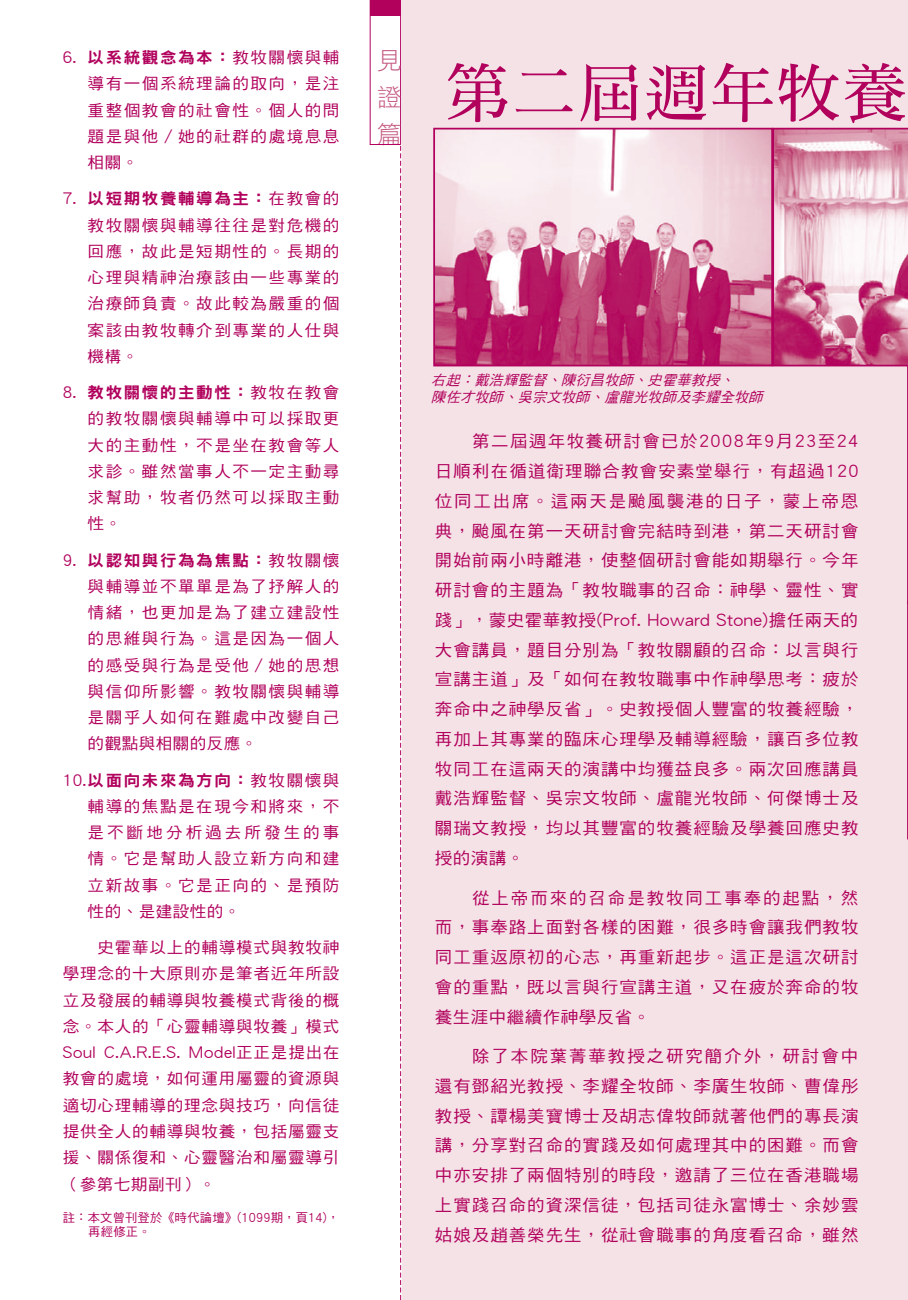
<style>
.page{position:relative;width:908px;height:1300px;background:#fff}
.page>*{position:absolute;margin:0;border:0;box-sizing:border-box;transform-origin:0 0}
.t1{font:63px "DF Ming HK W7";letter-spacing:.05em;color:#b1015c}
.t2{font:24.5px/36.8px "DF Hei HK W3";color:#c55b81;text-align:justify}
.t3{font:16.62px/29.8px "DF Hei HK W5";letter-spacing:.055em;color:#b1015c;text-align:justify;scale:1.05 1}
.t4{font:15.75px/26.2px "DF Hei HK W5";letter-spacing:.095em;color:#b1015c;text-align:justify;scale:1.05 1}
.t5{font:15.75px "DF Hei HK W9";letter-spacing:.095em;color:#b1015c;scale:1.05 1}
.t6{font:italic 14px/17.5px "DF Hei HK W5";color:#b1015c}
.t7{font:12.25px/14px "DF Hei HK W5";letter-spacing:.015em;color:#b1015c}
.s1{font-family:"DF Hei HK W9"}
.s2{font-family:"DF Hei HK W5"}
</style>
<div class="page">
<div style="left:402px;top:0;width:506px;height:1300px;background:#f5e2e7"></div>
<svg style="left:400px;top:146px;width:1px;height:1154px"></svg>
<hr style="left:400px;top:0;width:1px;height:145px;background:#b1015c">
<hr style="left:370px;top:144px;width:30px;height:1px;background:#b1015c">
<div style="left:370px;top:0;width:30px;height:15px;background:#b1015c"></div>
<hr style="left:370px;top:0;width:1px;height:145px;background:#b1015c">
<img style="left:436px;top:131px;width:334px;height:232px">
<div style="left:433px;top:128px;width:340px;height:238px;border:2px solid #b1015c"></div>
<svg style="left:772px;top:128px;width:136px;height:711px"></svg>
<p class="t4" style="left:88px;top:44px;width:241px;text-indent:-25px">6. <span class="s1">以系統觀念為本：</span>教牧關懷與輔導有一個系統理論的取向，是注重整個教會的社會性。個人的問題是與他／她的社群的處境息息相關。</p>
<p class="t5" style="left:63px;top:190px;width:265px"><span class="s2">7.</span> 以短期牧養輔導為主：<span class="s2">在教會的</span></p>
<p class="t4" style="left:88px;top:212px;width:241px">教牧關懷與輔導往往是對危機的回應，故此是短期性的。長期的心理與精神治療該由一些專業的治療師負責。故此較為嚴重的個案該由教牧轉介到專業的人仕與機構。</p>
<p class="t5" style="left:63px;top:384px;width:265px"><span class="s2">8.</span> 教牧關懷的主動性：<span class="s2">教牧在教會</span></p>
<p class="t4" style="left:88px;top:405px;width:241px">的教牧關懷與輔導中可以採取更大的主動性，不是坐在教會等人求診。雖然當事人不一定主動尋求幫助，牧者仍然可以採取主動性。</p>
<p class="t5" style="left:63px;top:551px;width:265px"><span class="s2">9.</span> 以認知與行為為焦點：<span class="s2">教牧關懷</span></p>
<p class="t4" style="left:88px;top:573px;width:241px">與輔導並不單單是為了抒解人的情緒，也更加是為了建立建設性的思維與行為。這是因為一個人的感受與行為是受他／她的思想與信仰所影響。教牧關懷與輔導是關乎人如何在難處中改變自己的觀點與相關的反應。</p>
<p class="t5" style="left:63px;top:771px;width:265px"><span class="s2">10.</span> 以面向未來為方向：<span class="s2">教牧關懷與</span></p>
<p class="t4" style="left:88px;top:793px;width:241px">輔導的焦點是在現今和將來，不是不斷地分析過去所發生的事情。它是幫助人設立新方向和建立新故事。它是正向的、是預防性的、是建設性的。</p>
<p class="t4" style="left:63px;top:934px;width:265px;text-indent:35px">史霍華以上的輔導模式與教牧神學理念的十大原則亦是筆者近年所設立及發展的輔導與牧養模式背後的概念。本人的「心靈輔導與牧養」模式Soul C.A.R.E.S. Model正正是提出在教會的處境，如何運用屬靈的資源與適切心理輔導的理念與技巧，向信徒提供全人的輔導與牧養，包括屬靈支援、關係復和、心靈醫治和屬靈導引（參第七期副刊）。</p>
<p class="t7" style="left:75px;top:1211px;width:265px;text-indent:-13px">註：本文曾刊登於《時代論壇》(1099期，頁14)，　再經修正。</p>
<h2 class="t2" style="left:377px;top:42px;width:25px">見證篇</h2>
<h1 class="t1" style="left:446px;top:59px;width:461px">第二屆週年牧養</h1>
<p class="t6" style="left:431px;top:370px;width:337px">右起：戴浩輝監督、陳衍昌牧師、史霍華教授、<br>陳佐才牧師、吳宗文牧師、盧龍光牧師及李耀全牧師</p>
<p class="t3" style="left:435px;top:426px;width:405px;text-indent:37px">第二屆週年牧養研討會已於2008年9月23至24日順利在循道衛理聯合教會安素堂舉行，有超過120位同工出席。這兩天是颱風襲港的日子，蒙上帝恩典，颱風在第一天研討會完結時到港，第二天研討會開始前兩小時離港，使整個研討會能如期舉行。今年研討會的主題為「教牧職事的召命：神學、靈性、實踐」，蒙史霍華教授(Prof. Howard Stone)擔任兩天的大會講員，題目分別為「教牧關顧的召命：以言與行宣講主道」及「如何在教牧職事中作神學思考：疲於奔命中之神學反省」。史教授個人豐富的牧養經驗，再加上其專業的臨床心理學及輔導經驗，讓百多位教牧同工在這兩天的演講中均獲益良多。兩次回應講員戴浩輝監督、吳宗文牧師、盧龍光牧師、何傑博士及關瑞文教授，均以其豐富的牧養經驗及學養回應史教授的演講。</p>
<p class="t3" style="left:435px;top:882px;width:405px;text-indent:37px">從上帝而來的召命是教牧同工事奉的起點，然而，事奉路上面對各樣的困難，很多時會讓我們教牧同工重返原初的心志，再重新起步。這正是這次研討會的重點，既以言與行宣講主道，又在疲於奔命的牧養生涯中繼續作神學反省。</p>
<p class="t3" style="left:435px;top:1041px;width:405px;text-indent:37px">除了本院葉菁華教授之研究簡介外，研討會中還有鄧紹光教授、李耀全牧師、李廣生牧師、曹偉彤教授、譚楊美寶博士及胡志偉牧師就著他們的專長演講，分享對召命的實踐及如何處理其中的困難。而會中亦安排了兩個特別的時段，邀請了三位在香港職場上實踐召命的資深信徒，包括司徒永富博士、余妙雲姑娘及趙善榮先生，從社會職事的角度看召命，雖然</p>
</div>
